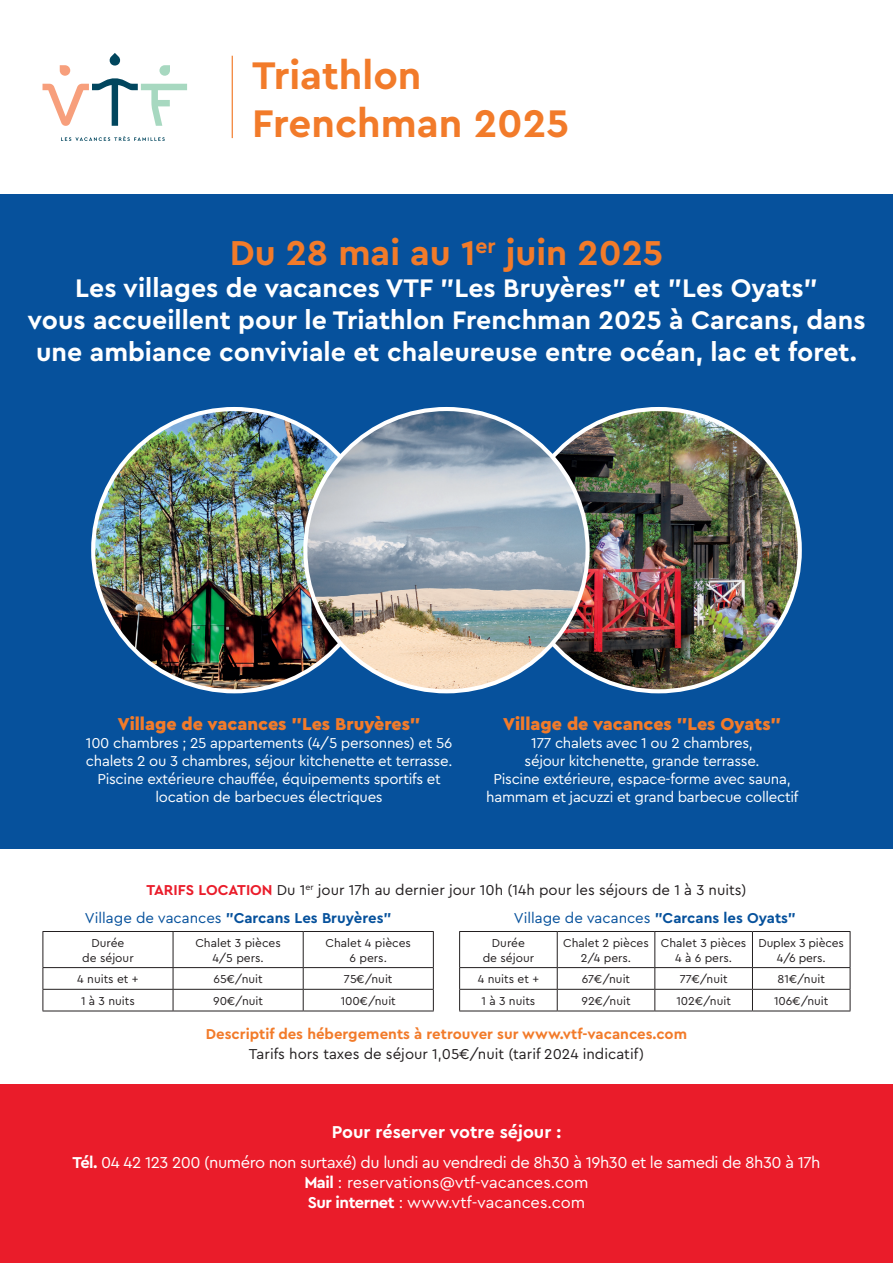
<style>
.page{position:relative;width:893px;height:1263px;background:#fff}
.page>*{position:absolute;margin:0;border:0;box-sizing:border-box;transform-origin:0 0}
.t1{font:700 40.35px/48.4px "Cera PRO";color:#f27b2a}
.t2{font:700 36.15px "Cera PRO";color:#f27b2a}
.t3{font:700 26.7px/32px "Cera PRO";color:#fff;text-align:center}
.t4{font:900 18px "Cera PRO";color:#f27b2a}
.t5{font:700 18px "Cera PRO";color:#fff}
.t6{font:16.5px/19.8px "Cera PRO";letter-spacing:-.03em;color:#fff;text-align:center}
.t7{font:15px/18px "Cera PRO";letter-spacing:-.02em;color:#fff;text-align:center}
.t8{font:15px "Cera PRO";color:#231f20}
.t9{font:700 15px "Cera PRO";color:#f27b2a}
.t10{font:700 15px "Cera PRO";color:#06519c}
.t11{font:15px "Cera PRO";color:#06519c}
.t12{font:12px/14.4px "Cera PRO";color:#231f20;text-align:center}
.s1{font-weight:700;color:#ea1c2a}
.s2{font-weight:400}
.s3{font-weight:700}
</style>
<div class="page">
<div style="left:0;top:1084px;width:893px;height:179px;background:#ea1c2a"></div>
<div style="left:0;top:170px;width:893px;height:678px;background:#06519c"></div>
<hr style="left:459px;top:931px;width:98px;height:1px;background:#231f20">
<hr style="left:459px;top:932px;width:1px;height:35px;background:#231f20">
<hr style="left:557px;top:931px;width:98px;height:1px;background:#231f20">
<hr style="left:557px;top:932px;width:1px;height:35px;background:#231f20">
<hr style="left:655px;top:931px;width:97px;height:1px;background:#231f20">
<hr style="left:654px;top:932px;width:1px;height:35px;background:#231f20">
<hr style="left:752px;top:931px;width:98px;height:1px;background:#231f20">
<hr style="left:752px;top:932px;width:1px;height:35px;background:#231f20">
<hr style="left:850px;top:932px;width:1px;height:35px;background:#231f20">
<hr style="left:459px;top:967px;width:98px;height:1px;background:#231f20">
<hr style="left:557px;top:967px;width:98px;height:1px;background:#231f20">
<hr style="left:655px;top:967px;width:97px;height:1px;background:#231f20">
<hr style="left:752px;top:967px;width:98px;height:1px;background:#231f20">
<hr style="left:459px;top:989px;width:98px;height:1px;background:#231f20">
<svg style="left:459px;top:968px;width:1px;height:42px"></svg>
<hr style="left:557px;top:989px;width:98px;height:1px;background:#231f20">
<svg style="left:557px;top:968px;width:1px;height:42px"></svg>
<hr style="left:655px;top:989px;width:97px;height:1px;background:#231f20">
<svg style="left:654px;top:968px;width:1px;height:42px"></svg>
<hr style="left:752px;top:989px;width:98px;height:1px;background:#231f20">
<svg style="left:752px;top:968px;width:1px;height:42px"></svg>
<svg style="left:850px;top:968px;width:1px;height:42px"></svg>
<hr style="left:459px;top:1010px;width:98px;height:1px;background:#231f20">
<hr style="left:557px;top:1010px;width:98px;height:1px;background:#231f20">
<hr style="left:655px;top:1010px;width:97px;height:1px;background:#231f20">
<hr style="left:752px;top:1010px;width:98px;height:1px;background:#231f20">
<hr style="left:43px;top:931px;width:130px;height:1px;background:#231f20">
<hr style="left:43px;top:932px;width:1px;height:35px;background:#231f20">
<hr style="left:173px;top:931px;width:130px;height:1px;background:#231f20">
<hr style="left:173px;top:932px;width:1px;height:35px;background:#231f20">
<hr style="left:303px;top:931px;width:131px;height:1px;background:#231f20">
<hr style="left:303px;top:932px;width:1px;height:35px;background:#231f20">
<hr style="left:433px;top:932px;width:1px;height:35px;background:#231f20">
<hr style="left:43px;top:967px;width:130px;height:1px;background:#231f20">
<hr style="left:173px;top:967px;width:130px;height:1px;background:#231f20">
<hr style="left:303px;top:967px;width:131px;height:1px;background:#231f20">
<hr style="left:43px;top:989px;width:130px;height:1px;background:#231f20">
<svg style="left:43px;top:968px;width:1px;height:42px"></svg>
<hr style="left:173px;top:989px;width:130px;height:1px;background:#231f20">
<svg style="left:173px;top:968px;width:1px;height:42px"></svg>
<hr style="left:303px;top:989px;width:131px;height:1px;background:#231f20">
<svg style="left:303px;top:968px;width:1px;height:42px"></svg>
<svg style="left:433px;top:968px;width:1px;height:42px"></svg>
<hr style="left:43px;top:1010px;width:130px;height:1px;background:#231f20">
<hr style="left:173px;top:1010px;width:130px;height:1px;background:#231f20">
<hr style="left:303px;top:1010px;width:131px;height:1px;background:#231f20">
<img style="left:93px;top:409px;width:282px;height:282px;border-radius:141px">
<img style="left:545px;top:409px;width:255px;height:282px">
<img style="left:305px;top:409px;width:283px;height:282px;border-radius:141px">
<div style="left:0;top:0;width:893px;height:193px;background:#fff"></div>
<svg style="left:61px;top:136px;width:104px;height:5px"></svg>
<svg style="left:43px;top:53px;width:144px;height:73px"></svg>
<hr style="left:232px;top:56px;width:1px;height:82px;background:#f27b2a">
<h1 class="t1" style="left:252px;top:50px;width:318px">Triathlon<br>Frenchman 2025</h1>
<h2 class="t2" style="left:230px;top:228px;width:435px">Du 28 mai au 1<sup>er</sup> juin 2025</h2>
<h3 class="t3" style="left:27px;top:271px;width:839px">Les villages de vacances VTF "Les Bruyères" et "Les Oyats"<br>vous accueillent pour le Triathlon Frenchman 2025 à Carcans, dans une ambiance conviviale et chaleureuse entre océan, lac et foret.</h3>
<p class="t4" style="left:118px;top:712px;width:304px">Village de vacances "Les Bruyères"</p>
<p class="t7" style="left:86px;top:734px;width:368px">100 chambres ; 25 appartements (4/5 personnes) et 56 chalets 2 ou 3 chambres, séjour kitchenette et terrasse.<br>Piscine extérieure chauffée, équipements sportifs et location de barbecues électriques</p>
<p class="t4" style="left:503px;top:712px;width:279px">Village de vacances "Les Oyats"</p>
<p class="t7" style="left:486px;top:734px;width:314px">177 chalets avec 1 ou 2 chambres,<br>séjour kitchenette, grande terrasse.<br>Piscine extérieure, espace-forme avec sauna, hammam et jacuzzi et grand barbecue collectif</p>
<p class="t8" style="left:146px;top:880px;width:602px"><span class="s1">TARIFS LOCATION</span> Du 1<sup>er</sup> jour 17h au dernier jour 10h (14h pour les séjours de 1 à 3 nuits)</p>
<p class="t10" style="left:85px;top:908px;width:308px"><span class="s2">Village de vacances</span> "Carcans Les Bruyères"</p>
<p class="t12" style="left:82px;top:935px;width:53px">Durée<br>de séjour</p>
<p class="t12" style="left:195px;top:935px;width:87px">Chalet 3 pièces<br>4/5 pers.</p>
<p class="t12" style="left:325px;top:935px;width:87px">Chalet 4 pièces<br>6 pers.</p>
<p class="t12" style="left:77px;top:971px;width:63px">4 nuits et +</p>
<p class="t12" style="left:214px;top:971px;width:51px">65€/nuit</p>
<p class="t12" style="left:344px;top:971px;width:50px">75€/nuit</p>
<p class="t12" style="left:81px;top:993px;width:55px">1 à 3 nuits</p>
<p class="t12" style="left:213px;top:993px;width:51px">90€/nuit</p>
<p class="t12" style="left:341px;top:993px;width:57px">100€/nuit</p>
<p class="t11" style="left:514px;top:908px;width:284px">Village de vacances <span class="s3">"Carcans les Oyats"</span></p>
<p class="t12" style="left:483px;top:935px;width:53px">Durée<br>de séjour</p>
<p class="t12" style="left:563px;top:935px;width:87px">Chalet 2 pièces<br>2/4 pers.</p>
<p class="t12" style="left:661px;top:935px;width:87px">Chalet 3 pièces<br>4 à 6 pers.</p>
<p class="t12" style="left:758px;top:935px;width:87px">Duplex 3 pièces<br>4/6 pers.</p>
<p class="t12" style="left:478px;top:971px;width:63px">4 nuits et +</p>
<p class="t12" style="left:582px;top:971px;width:50px">67€/nuit</p>
<p class="t12" style="left:680px;top:971px;width:49px">77€/nuit</p>
<p class="t12" style="left:778px;top:971px;width:49px">81€/nuit</p>
<p class="t12" style="left:481px;top:993px;width:55px">1 à 3 nuits</p>
<p class="t12" style="left:581px;top:993px;width:51px">92€/nuit</p>
<p class="t12" style="left:676px;top:993px;width:56px">102€/nuit</p>
<p class="t12" style="left:774px;top:993px;width:56px">106€/nuit</p>
<p class="t9" style="left:206px;top:1024px;width:483px">Descriptif des hébergements à retrouver sur www.vtf-vacances.com</p>
<p class="t8" style="left:249px;top:1044px;width:396px">Tarifs hors taxes de séjour 1,05€/nuit (tarif 2024 indicatif)</p>
<p class="t5" style="left:332px;top:1119px;width:231px">Pour réserver votre séjour :</p>
<p class="t6" style="left:72px;top:1152px;width:750px"><span class="s3">Tél.</span> 04 42 123 200 (numéro non surtaxé) du lundi au vendredi de 8h30 à 19h30 et le samedi de 8h30 à 17h<br><span class="s3">Mail</span> : reservations@vtf-vacances.com<br><span class="s3">Sur internet</span> : www.vtf-vacances.com</p>
</div>
